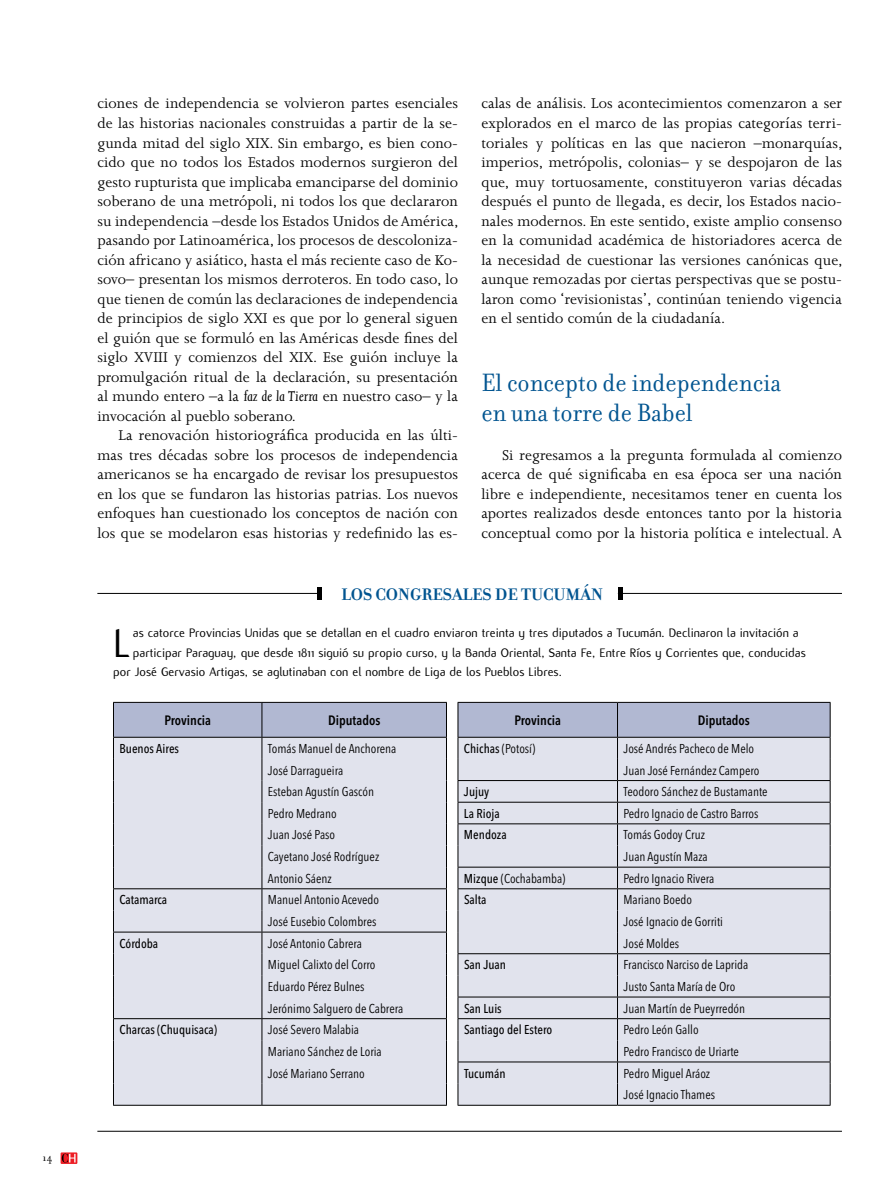
<style>
.page{position:relative;width:893px;height:1191px;background:#fff}
.page>*{position:absolute;margin:0;border:0;box-sizing:border-box;transform-origin:0 0}
.t1{font:43.8px "Flux";color:#000}
.t2{font:27px/30px "Filosofia";color:#005490;scale:.95 1}
.t3{font:700 18px "Filosofia";color:#005490}
.t4{font:16.2px/19.5px "Joanna MT Std";letter-spacing:.005em;color:#000;text-align:justify}
.t5{font:13.5px "Flux";color:#000}
.t6{font:600 condensed 13.5px "Avenir Next LT Pro";color:#000}
.t7{font:condensed 12.75px/21.6px "Avenir Next LT Pro";color:#000}
.t8{font:500 condensed 12.75px "Avenir Next LT Pro";color:#000}
.t9{font:11.25px "Filosofia";color:#000}
.s1{font-style:italic}
.s2{font-weight:500}
</style>
<div class="page">
<hr style="left:97px;top:593px;width:224px;height:1px;background:#000">
<hr style="left:618px;top:593px;width:224px;height:1px;background:#000">
<hr style="left:97px;top:1131px;width:745px;height:1px;background:#000">
<hr style="left:618px;top:587px;width:4px;height:12px;background:#000">
<hr style="left:317px;top:587px;width:4px;height:12px;background:#000">
<hr style="left:458px;top:1104px;width:159px;height:1px;background:#000">
<hr style="left:617px;top:1104px;width:213px;height:1px;background:#000">
<hr style="left:113px;top:1104px;width:149px;height:1px;background:#000">
<svg style="left:113px;top:702px;width:718px;height:402px;background:#d7d9e4"></svg>
<hr style="left:262px;top:1104px;width:185px;height:1px;background:#000">
<svg style="left:61px;top:1152px;width:16px;height:12px"></svg>
<svg style="left:62px;top:1153px;width:14px;height:9px"></svg>
<p class="t9" style="left:43px;top:1151px;width:12px">14</p>
<p class="t4" style="left:97px;top:94px;width:363px">ciones de independencia se volvieron partes esenciales de las historias nacionales construidas a partir de la se&shy;gunda mitad del siglo XIX. Sin embargo, es bien cono&shy;cido que no todos los Estados modernos surgieron del gesto rupturista que implicaba emanciparse del dominio soberano de una metrópoli, ni todos los que declararon su independencia –desde los Estados Unidos de América, pasando por Latinoamérica, los procesos de descoloniza&shy;ción africano y asiático, hasta el más reciente caso de Ko&shy;sovo– presentan los mismos derroteros. En todo caso, lo que tienen de común las declaraciones de independencia de principios de siglo XXI es que por lo general siguen el guión que se formuló en las Américas desde fines del siglo XVIII y comienzos del XIX. Ese guión incluye la promulgación ritual de la declaración, su presentación al mundo entero –a la <span class="s1">faz de la Tierra</span> en nuestro caso– y la invocación al pueblo soberano.</p>
<p class="t4" style="left:97px;top:426px;width:362px;text-indent:21px">La renovación historiográfica producida en las últi&shy;mas tres décadas sobre los procesos de independencia americanos se ha encargado de revisar los presupuestos en los que se fundaron las historias patrias. Los nuevos enfoques han cuestionado los conceptos de nación con los que se modelaron esas historias y redefinido las es-</p>
<p class="t4" style="left:481px;top:94px;width:363px">calas de análisis. Los acontecimientos comenzaron a ser explorados en el marco de las propias categorías terri&shy;toriales y políticas en las que nacieron –monarquías, imperios, metrópolis, colonias– y se despojaron de las que, muy tortuosamente, constituyeron varias décadas después el punto de llegada, es decir, los Estados nacio&shy;nales modernos. En este sentido, existe amplio consenso en la comunidad académica de historiadores acerca de la necesidad de cuestionar las versiones canónicas que, aunque remozadas por ciertas perspectivas que se postu&shy;laron como ‘revisionistas’, continúan teniendo vigencia en el sentido común de la ciudadanía.</p>
<h2 class="t2" style="left:481px;top:367px;width:317px">El concepto de independencia en una torre de Babel</h2>
<p class="t4" style="left:481px;top:445px;width:362px;text-indent:21px">Si regresamos a la pregunta formulada al comienzo acerca de qué significaba en esa época ser una nación libre e independiente, necesitamos tener en cuenta los aportes realizados desde entonces tanto por la historia conceptual como por la historia política e intelectual. A</p>
<p class="t3" style="left:341px;top:584px;width:263px">LOS CONGRESALES DE TUCUMÁN</p>
<h1 class="t1" style="left:113px;top:619px;width:19px">L</h1>
<p class="t5" style="left:133px;top:626px;width:667px">as catorce Provincias Unidas que se detallan en el cuadro enviaron treinta y tres diputados a Tucumán. Declinaron la invitación a</p>
<p class="t5" style="left:133px;top:645px;width:674px">participar Paraguay, que desde 1811 siguió su propio curso, y la Banda Oriental, Santa Fe, Entre Ríos y Corrientes que, conducidas</p>
<p class="t5" style="left:113px;top:665px;width:450px">por José Gervasio Artigas, se aglutinaban con el nombre de Liga de los Pueblos Libres.</p>
<p class="t6" style="left:164px;top:712px;width:48px">Provincia</p>
<p class="t6" style="left:328px;top:712px;width:54px">Diputados</p>
<p class="t6" style="left:514px;top:712px;width:48px">Provincia</p>
<p class="t6" style="left:698px;top:712px;width:54px">Diputados</p>
<p class="t8" style="left:119px;top:740px;width:61px">Buenos Aires</p>
<p class="t7" style="left:268px;top:737px;width:130px">Tomás Manuel de Anchorena</p>
<p class="t7" style="left:464px;top:737px;width:73px"><span class="s2">Chichas</span> (Potosí)</p>
<p class="t7" style="left:623px;top:737px;width:132px">José Andrés Pacheco de Melo</p>
<p class="t7" style="left:268px;top:759px;width:77px">José Darragueira</p>
<p class="t7" style="left:623px;top:759px;width:137px">Juan José Fernández Campero</p>
<p class="t7" style="left:268px;top:781px;width:108px">Esteban Agustín Gascón</p>
<p class="t8" style="left:464px;top:784px;width:27px">Jujuy</p>
<p class="t7" style="left:623px;top:781px;width:146px">Teodoro Sánchez de Bustamante</p>
<p class="t7" style="left:268px;top:802px;width:70px">Pedro Medrano</p>
<p class="t8" style="left:464px;top:805px;width:37px">La Rioja</p>
<p class="t7" style="left:623px;top:802px;width:137px">Pedro Ignacio de Castro Barros</p>
<p class="t7" style="left:268px;top:824px;width:69px">Juan José Paso</p>
<p class="t8" style="left:464px;top:827px;width:44px">Mendoza</p>
<p class="t7" style="left:623px;top:824px;width:83px">Tomás Godoy Cruz</p>
<p class="t7" style="left:268px;top:845px;width:113px">Cayetano José Rodríguez</p>
<p class="t7" style="left:623px;top:845px;width:86px">Juan Agustín Maza</p>
<p class="t7" style="left:268px;top:867px;width:65px">Antonio Sáenz</p>
<p class="t7" style="left:464px;top:867px;width:103px"><span class="s2">Mizque</span> (Cochabamba)</p>
<p class="t7" style="left:623px;top:867px;width:92px">Pedro Ignacio Rivera</p>
<p class="t8" style="left:119px;top:892px;width:49px">Catamarca</p>
<p class="t7" style="left:268px;top:889px;width:113px">Manuel Antonio Acevedo</p>
<p class="t8" style="left:464px;top:892px;width:24px">Salta</p>
<p class="t7" style="left:623px;top:889px;width:70px">Mariano Boedo</p>
<p class="t7" style="left:268px;top:910px;width:110px">José Eusebio Colombres</p>
<p class="t7" style="left:623px;top:910px;width:101px">José Ignacio de Gorriti</p>
<p class="t8" style="left:120px;top:935px;width:40px">Córdoba</p>
<p class="t7" style="left:268px;top:932px;width:96px">José Antonio Cabrera</p>
<p class="t7" style="left:623px;top:932px;width:57px">José Moldes</p>
<p class="t7" style="left:268px;top:954px;width:109px">Miguel Calixto del Corro</p>
<p class="t8" style="left:464px;top:957px;width:43px">San Juan</p>
<p class="t7" style="left:623px;top:954px;width:126px">Francisco Narciso de Laprida</p>
<p class="t7" style="left:268px;top:975px;width:98px">Eduardo Pérez Bulnes</p>
<p class="t7" style="left:623px;top:975px;width:113px">Justo Santa María de Oro</p>
<p class="t7" style="left:268px;top:997px;width:137px">Jerónimo Salguero de Cabrera</p>
<p class="t8" style="left:464px;top:1000px;width:39px">San Luis</p>
<p class="t7" style="left:623px;top:997px;width:123px">Juan Martín de Pueyrredón</p>
<p class="t8" style="left:120px;top:1022px;width:99px">Charcas (Chuquisaca)</p>
<p class="t7" style="left:268px;top:1019px;width:93px">José Severo Malabia</p>
<p class="t8" style="left:464px;top:1022px;width:90px">Santiago del Estero</p>
<p class="t7" style="left:624px;top:1019px;width:77px">Pedro León Gallo</p>
<p class="t7" style="left:268px;top:1040px;width:115px">Mariano Sánchez de Loria</p>
<p class="t7" style="left:624px;top:1040px;width:117px">Pedro Francisco de Uriarte</p>
<p class="t7" style="left:268px;top:1062px;width:98px">José Mariano Serrano</p>
<p class="t8" style="left:464px;top:1065px;width:43px">Tucumán</p>
<p class="t7" style="left:624px;top:1062px;width:93px">Pedro Miguel Aráoz<br>José Ignacio Thames</p>
</div>
